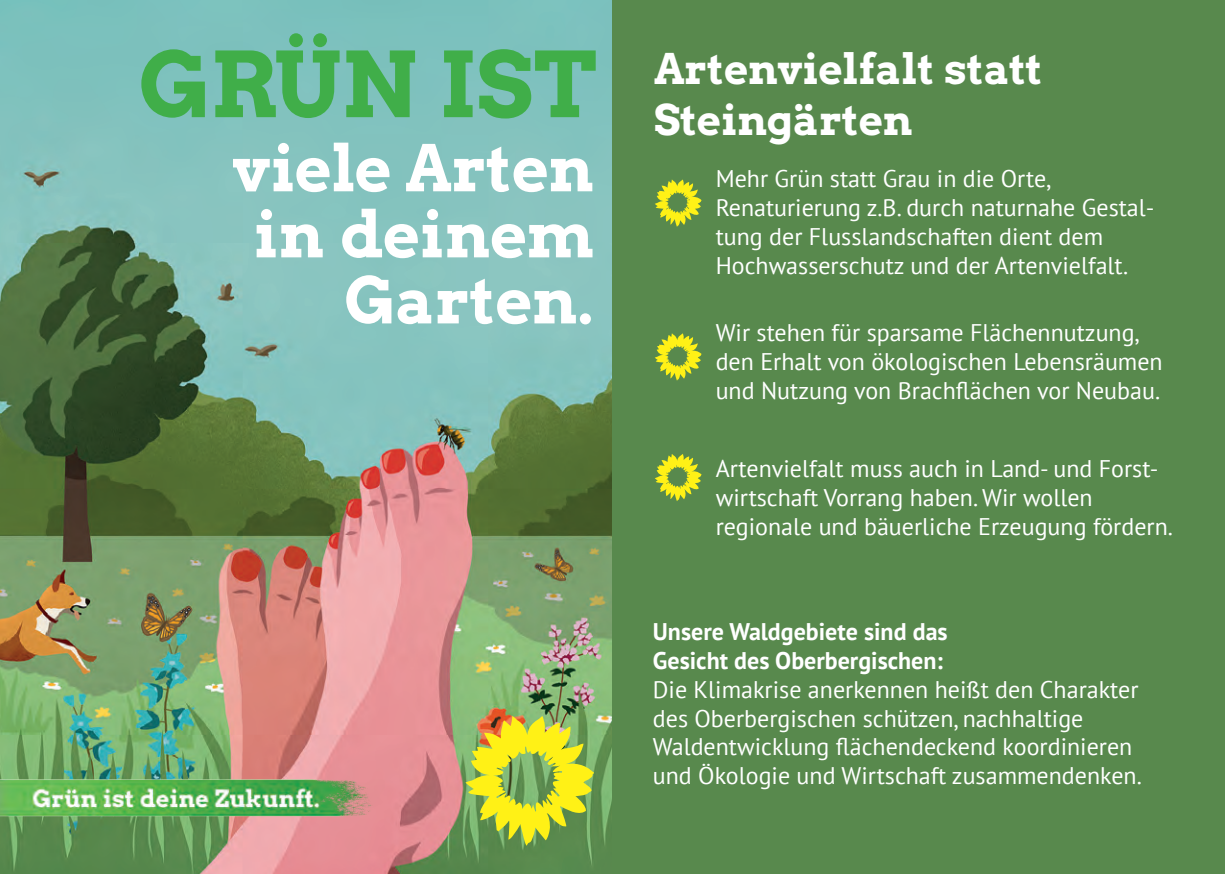
<style>
.page{position:relative;width:1225px;height:874px;background:#fff}
.page>*{position:absolute;margin:0;border:0;box-sizing:border-box;transform-origin:0 0}
.t1{font:90px "Arvo Gruen";letter-spacing:-.01em;color:#40ae49}
.t2{font:64px/66px "Arvo Gruen";color:#fff;text-align:right}
.t3{font:42px/50.4px "Arvo Gruen";color:#fff}
.t4{font:24px/28.8px "PT Sans";color:#fff}
.t5{font:700 24px/28.8px "PT Sans";color:#fff}
</style>
<div class="page">
<img style="left:0;top:0;width:1225px;height:873px">
<img style="left:0;top:768px;width:384px;height:77px">
<svg style="left:465px;top:715px;width:129px;height:130px;background:#b4c23e"></svg>
<svg style="left:655px;top:179px;width:46px;height:48px;background:#a4b833"></svg>
<svg style="left:655px;top:333px;width:46px;height:47px;background:#a5b933"></svg>
<svg style="left:655px;top:453px;width:46px;height:48px;background:#a4b833"></svg>
<h1 class="t1" style="left:138px;top:22px;width:459px">GRÜN IST</h1>
<h2 class="t2" style="left:232px;top:132px;width:364px">viele Arten in deinem<br>Garten.</h2>
<h3 class="t3" style="left:654px;top:42px;width:390px">Artenvielfalt statt<br>Steingärten</h3>
<p class="t4" style="left:715px;top:164px;width:440px">Mehr Grün statt Grau in die Orte, Renaturierung z.B. durch naturnahe Gestal&shy;tung der Flusslandschaften dient dem Hochwasserschutz und der Artenvielfalt.</p>
<p class="t4" style="left:715px;top:317px;width:448px">Wir stehen für sparsame Flächennutzung, den Erhalt von ökologischen Lebensräumen und Nutzung von Brachflächen vor Neubau.</p>
<p class="t4" style="left:715px;top:454px;width:459px">Artenvielfalt muss auch in Land- und Forst&shy;wirtschaft Vorrang haben. Wir wollen regionale und bäuerliche Erzeugung fördern.</p>
<p class="t5" style="left:653px;top:616px;width:296px">Unsere Waldgebiete sind das<br>Gesicht des Oberbergischen:</p>
<p class="t4" style="left:653px;top:674px;width:490px">Die Klimakrise anerkennen heißt den Charakter des Oberbergischen schützen, nachhaltige Waldentwicklung flächendeckend koordinieren und Ökologie und Wirtschaft zusammendenken.</p>
</div>
